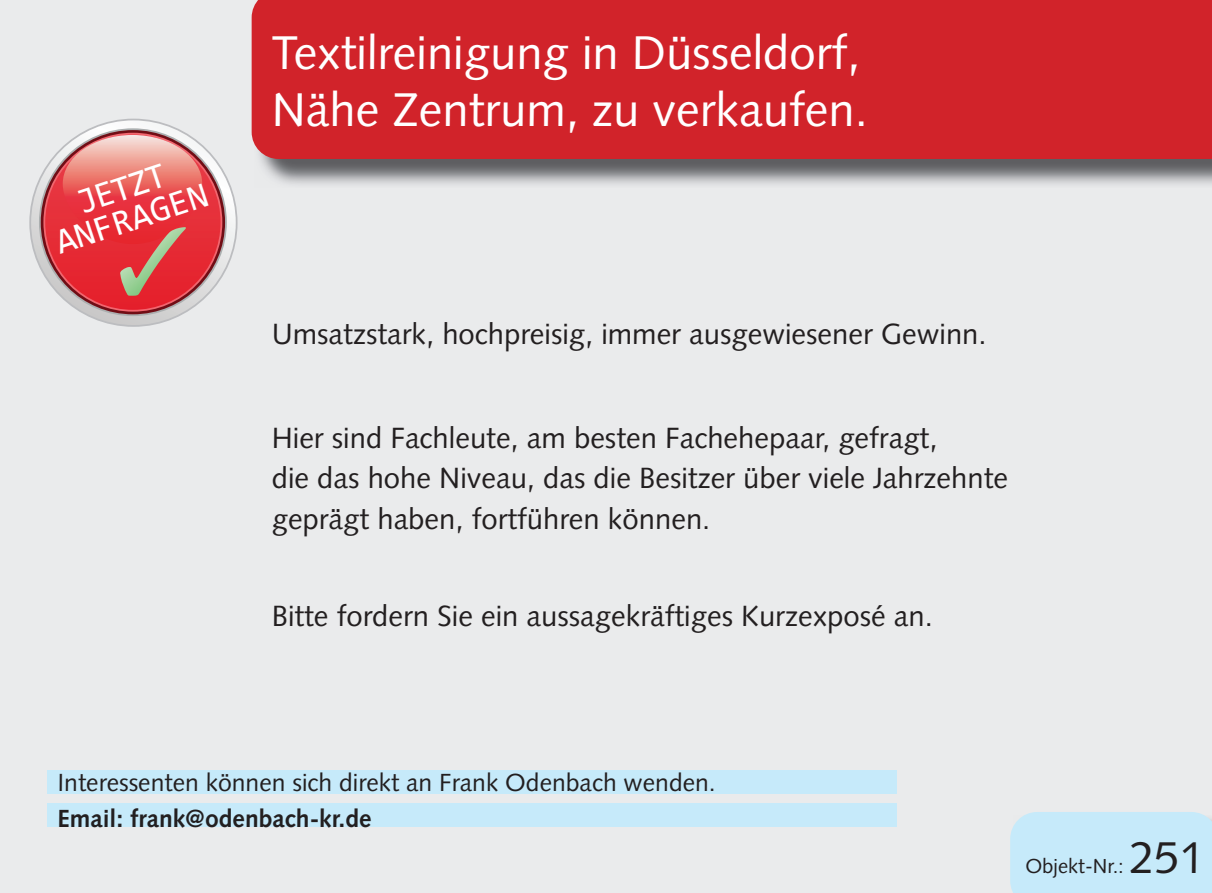
<style>
.page{position:relative;width:1212px;height:893px;background:#fff}
.page>*{position:absolute;margin:0;border:0;box-sizing:border-box;transform-origin:0 0}
.t1{font:47.25px/56.7px "Syntax LT Pro";color:#fff}
.t2{font:45px "Syntax LT Pro";color:#231f20}
.t3{font:36px/31.5px "Consolas";color:#fff;text-align:center}
.t4{font:29.25px/40.5px "Syntax LT Pro";color:#231f20}
.t5{font:24.75px "Syntax LT Pro";color:#231f20}
.t6{font:700 24.75px "Syntax LT Pro";color:#231f20}
.t7{font:20.25px "Syntax LT Pro";color:#231f20}
</style>
<div class="page">
<svg style="left:30px;top:120px;width:207px;height:206px"></svg>
<svg style="left:40px;top:129px;width:186px;height:186px;background:#944047"></svg>
<svg style="left:44px;top:134px;width:177px;height:177px;background:#e6303a"></svg>
<svg style="left:63px;top:135px;width:139px;height:161px;background:#e2595a"></svg>
<img style="left:255px;top:159px;width:957px;height:29px">
<div style="left:252px;top:0;width:960px;height:159px;background:#d1232a"></div>
<div style="left:1010px;top:812px;width:202px;height:81px;background:#c6eafa"></div>
<div style="left:47px;top:803px;width:850px;height:24px;background:#c6eafa"></div>
<div style="left:47px;top:771px;width:850px;height:23px;background:#c6eafa"></div>
<p class="t3" style="left:41px;top:197px;width:160px;rotate:-18deg">JETZT<br>ANFRAGEN</p>
<h1 class="t1" style="left:272px;top:24px;width:598px">Textilreinigung in Düsseldorf,<br>Nähe Zentrum, zu verkaufen.</h1>
<p class="t4" style="left:272px;top:314px;width:716px">Umsatzstark, hochpreisig, immer ausgewiesener Gewinn.</p>
<p class="t4" style="left:272px;top:417px;width:738px">Hier sind Fachleute, am besten Fachehepaar, gefragt,<br>die das hohe Niveau, das die Besitzer über viele Jahrzehnte geprägt haben, fortführen können.</p>
<p class="t4" style="left:272px;top:596px;width:663px">Bitte fordern Sie ein aussagekräftiges Kurzexposé an.</p>
<p class="t5" style="left:57px;top:768px;width:660px">Interessenten können sich direkt an Frank Odenbach wenden.</p>
<p class="t6" style="left:57px;top:804px;width:316px">Email: frank@odenbach-kr.de</p>
<p class="t7" style="left:1025px;top:854px;width:100px">Objekt-Nr.:</p>
<h2 class="t2" style="left:1129px;top:831px;width:77px">251</h2>
</div>
